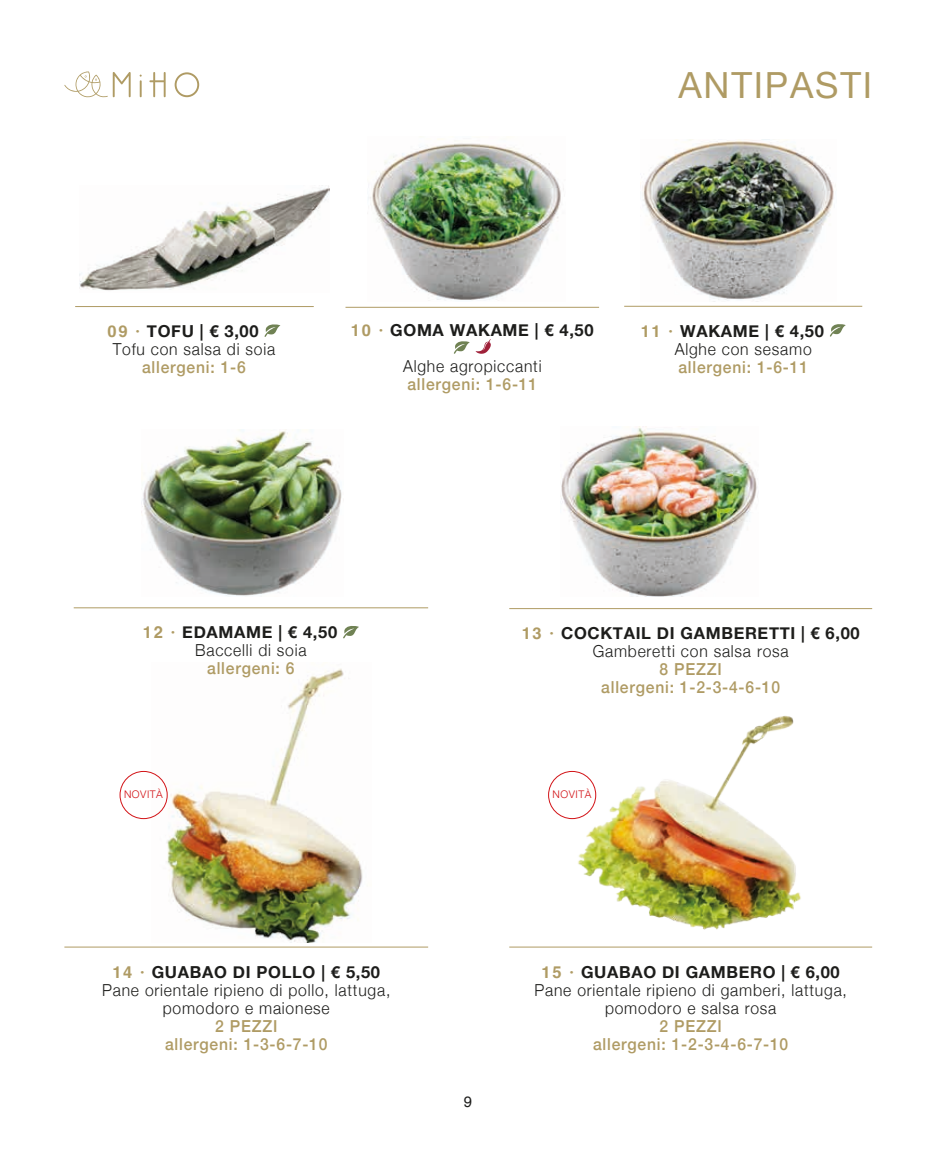
<style>
.page{position:relative;width:936px;height:1149px;background:#fff}
.page>*{position:absolute;margin:0;border:0;box-sizing:border-box;transform-origin:0 0}
.t1{font:36px "Helvetica Neue";letter-spacing:.05em;color:#af9b64}
.t2{font:300 16.5px/18px "Helvetica Neue";letter-spacing:.05em;color:#1d1d1b;scale:.95 1}
.t3{font:500 16.5px/18px "Helvetica Neue";letter-spacing:.05em;color:#af9b64;text-align:center;scale:.95 1}
.t4{font:700 16.5px/18px "Helvetica Neue";letter-spacing:.04em;color:#1d1d1b;text-align:center}
.t5{font:15px "Helvetica";color:#1d1d1b}
.t6{font:300 10.5px "Helvetica Neue";letter-spacing:.05em;color:#d21317}
.s1{font-family:"Helvetica";font-weight:700;color:#af9b64}
.s2{font-weight:700}
.s3{font-family:"Helvetica";color:#af9b64}
.s4{font-weight:300}
</style>
<div class="page">
<svg style="left:149px;top:72px;width:17px;height:25px"></svg>
<svg style="left:175px;top:72px;width:24px;height:25px"></svg>
<svg style="left:140px;top:75px;width:2px;height:22px"></svg>
<svg style="left:64px;top:71px;width:67px;height:27px"></svg>
<img style="left:640px;top:139px;width:196px;height:162px">
<img style="left:152px;top:668px;width:211px;height:274px">
<div style="left:120px;top:770px;width:47px;height:48px;border:1px solid #d21317;border-radius:50%"></div>
<svg style="left:264px;top:324px;width:16px;height:13px"></svg>
<svg style="left:343px;top:626px;width:16px;height:12px"></svg>
<svg style="left:454px;top:341px;width:15px;height:13px"></svg>
<svg style="left:475px;top:339px;width:16px;height:14px"></svg>
<svg style="left:830px;top:324px;width:15px;height:13px"></svg>
<hr style="left:75px;top:306px;width:239px;height:1px;background:#af9b64">
<hr style="left:74px;top:607px;width:354px;height:1px;background:#af9b64">
<hr style="left:345px;top:307px;width:254px;height:1px;background:#af9b64">
<hr style="left:624px;top:306px;width:238px;height:1px;background:#af9b64">
<img style="left:368px;top:136px;width:196px;height:164px">
<img style="left:141px;top:429px;width:201px;height:167px">
<img style="left:79px;top:185px;width:251px;height:106px">
<hr style="left:509px;top:608px;width:363px;height:1px;background:#af9b64">
<hr style="left:64px;top:946px;width:364px;height:1px;background:#af9b64">
<hr style="left:509px;top:946px;width:363px;height:1px;background:#af9b64">
<img style="left:560px;top:426px;width:198px;height:170px">
<img style="left:558px;top:716px;width:243px;height:214px">
<h1 class="t1" style="left:678px;top:59px;width:195px">ANTIPASTI</h1>
<p class="t2" style="left:113px;top:321px;width:173px;text-indent:-5px"><span class="s1">09 ·</span> <span class="s2">TOFU | € 3,00<br></span>Tofu con salsa di soia</p>
<p class="t3" style="left:142px;top:356px;width:111px">allergeni: 1-6</p>
<p class="t2" style="left:351px;top:310px;width:257px;line-height:36px;text-align:center"><span class="s1">10 ·</span> <span class="s2">GOMA WAKAME | € 4,50<br></span>Alghe agropiccanti</p>
<p class="t3" style="left:407px;top:373px;width:138px">allergeni: 1-6-11</p>
<p class="t2" style="left:674px;top:320px;width:158px;text-indent:-34px"><span class="s1">11 ·</span> <span class="s2">WAKAME | € 4,50<br></span>Alghe con sesamo</p>
<p class="t3" style="left:678px;top:356px;width:138px">allergeni: 1-6-11</p>
<p class="t2" style="left:195px;top:622px;width:151px;text-indent:-52px"><span class="s1">12 ·</span> <span class="s2">EDAMAME | € 4,50<br></span>Baccelli di soia</p>
<p class="t3" style="left:207px;top:658px;width:93px">allergeni: 6</p>
<p class="t6" style="left:124px;top:785px;width:40px">NOVITÀ</p>
<p class="t4" style="left:521px;top:624px;width:339px"><span class="s3">13 ·</span> COCKTAIL DI GAMBERETTI | € 6,00<br><span class="s4">Gamberetti con salsa rosa</span></p>
<p class="t3" style="left:601px;top:659px;width:190px">8 PEZZI<br>allergeni: 1-2-3-4-6-10</p>
<p class="t6" style="left:552px;top:785px;width:40px">NOVITÀ</p>
<p class="t2" style="left:102px;top:961px;width:305px;text-align:center"><span class="s1">14 ·</span> <span class="s2">GUABAO DI POLLO | € 5,50<br></span>Pane orientale ripieno di pollo, lattuga, pomodoro e maionese</p>
<p class="t3" style="left:165px;top:1015px;width:172px">2 PEZZI<br>allergeni: 1-3-6-7-10</p>
<p class="t5" style="left:464px;top:1089px;width:10px">9</p>
<p class="t2" style="left:534px;top:961px;width:330px;text-align:center"><span class="s1">15 ·</span> <span class="s2">GUABAO DI GAMBERO | € 6,00<br></span>Pane orientale ripieno di gamberi, lattuga, pomodoro e salsa rosa</p>
<p class="t3" style="left:593px;top:1015px;width:207px">2 PEZZI<br>allergeni: 1-2-3-4-6-7-10</p>
</div>
